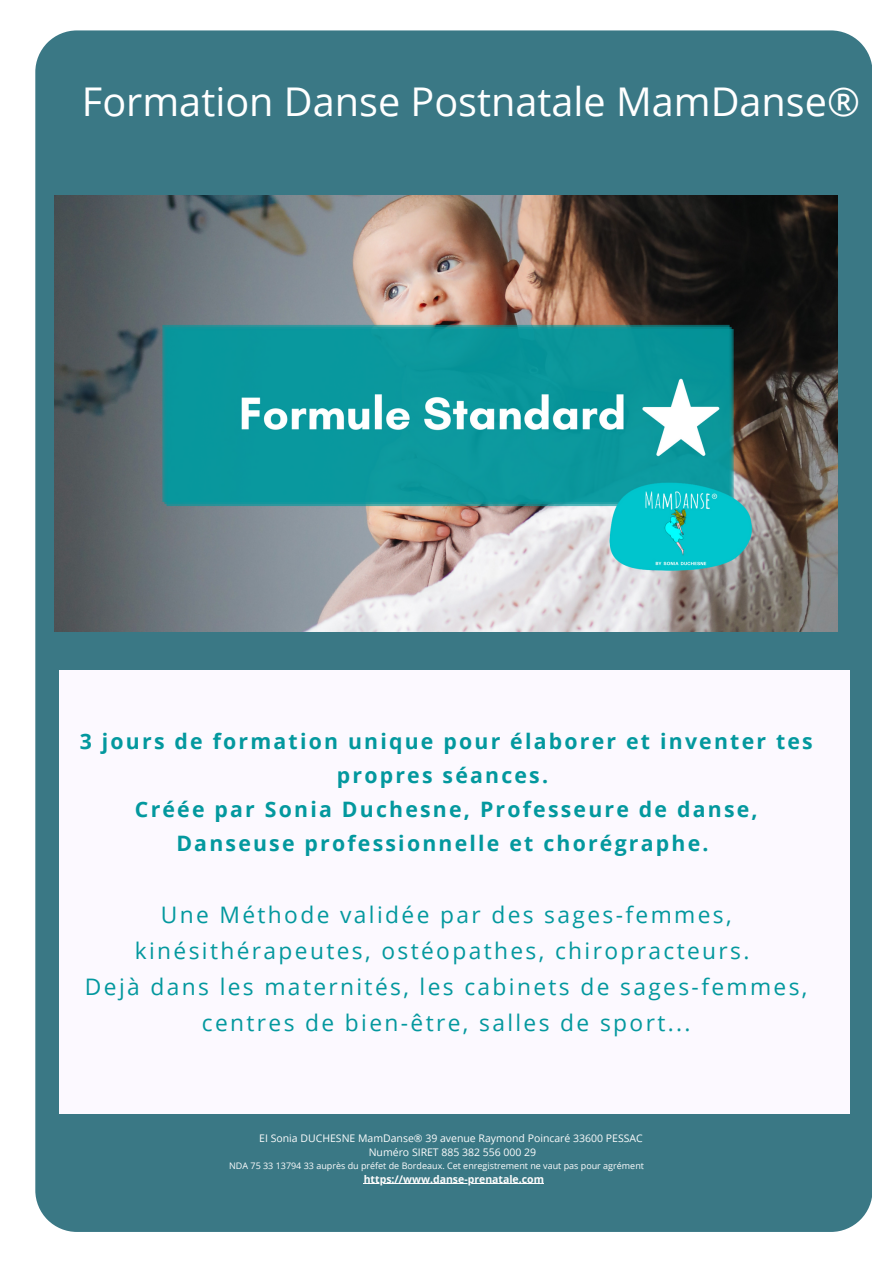
<style>
.page{position:relative;width:893px;height:1264px;background:#fff}
.page>*{position:absolute;margin:0;border:0;box-sizing:border-box;transform-origin:0 0}
.t1{font:39.6px "Open Sans";color:#fff}
.t2{font:22.8px/36px "Open Sans";letter-spacing:.105em;color:#03989e;text-align:center}
.t3{font:700 21.3px/33.8px "Open Sans";letter-spacing:.105em;color:#03989e;text-align:center}
.t4{font:10.5px "Open Sans";color:#fcfcfc}
.t5{font:700 10.5px "Open Sans";color:#fcfcfc}
.t6{font:9px "Open Sans";color:#fcfcfc}
</style>
<div class="page">
<div style="left:35px;top:30px;width:837px;height:1201px;background:#3a7885"></div>
<img style="left:55px;top:196px;width:782px;height:435px">
<div style="left:59px;top:670px;width:790px;height:444px;background:#fcf9ff"></div>
<hr style="left:364px;top:1183px;width:180px;height:1px;background:#fcfcfc">
<p class="t1" style="left:82px;top:74px;width:779px">Formation Danse Postnatale MamDanse®</p>
<p class="t3" style="left:80px;top:724px;width:734px">3 jours de formation unique pour élaborer et inventer tes propres séances.</p>
<p class="t3" style="left:135px;top:791px;width:624px">Créée par Sonia Duchesne, Professeure de danse,<br>Danseuse professionnelle et chorégraphe.</p>
<p class="t2" style="left:135px;top:895px;width:616px">Une Méthode validée par des sages-femmes, kinésithérapeutes, ostéopathes, chiropracteurs.</p>
<p class="t2" style="left:85px;top:967px;width:724px">Dejà dans les maternités, les cabinets de sages-femmes, centres de bien-être, salles de sport...</p>
<p class="t4" style="left:259px;top:1130px;width:385px">EI Sonia DUCHESNE MamDanse® 39 avenue Raymond Poincaré 33600 PESSAC</p>
<p class="t4" style="left:368px;top:1144px;width:169px">Numéro SIRET 885 382 556 000 29</p>
<p class="t6" style="left:229px;top:1159px;width:416px">NDA 75 33 13794 33 auprès du préfet de Bordeaux. Cet enregistrement ne vaut pas pour agrément</p>
<p class="t5" style="left:364px;top:1171px;width:182px">https://www.danse-prenatale.com</p>
</div>
